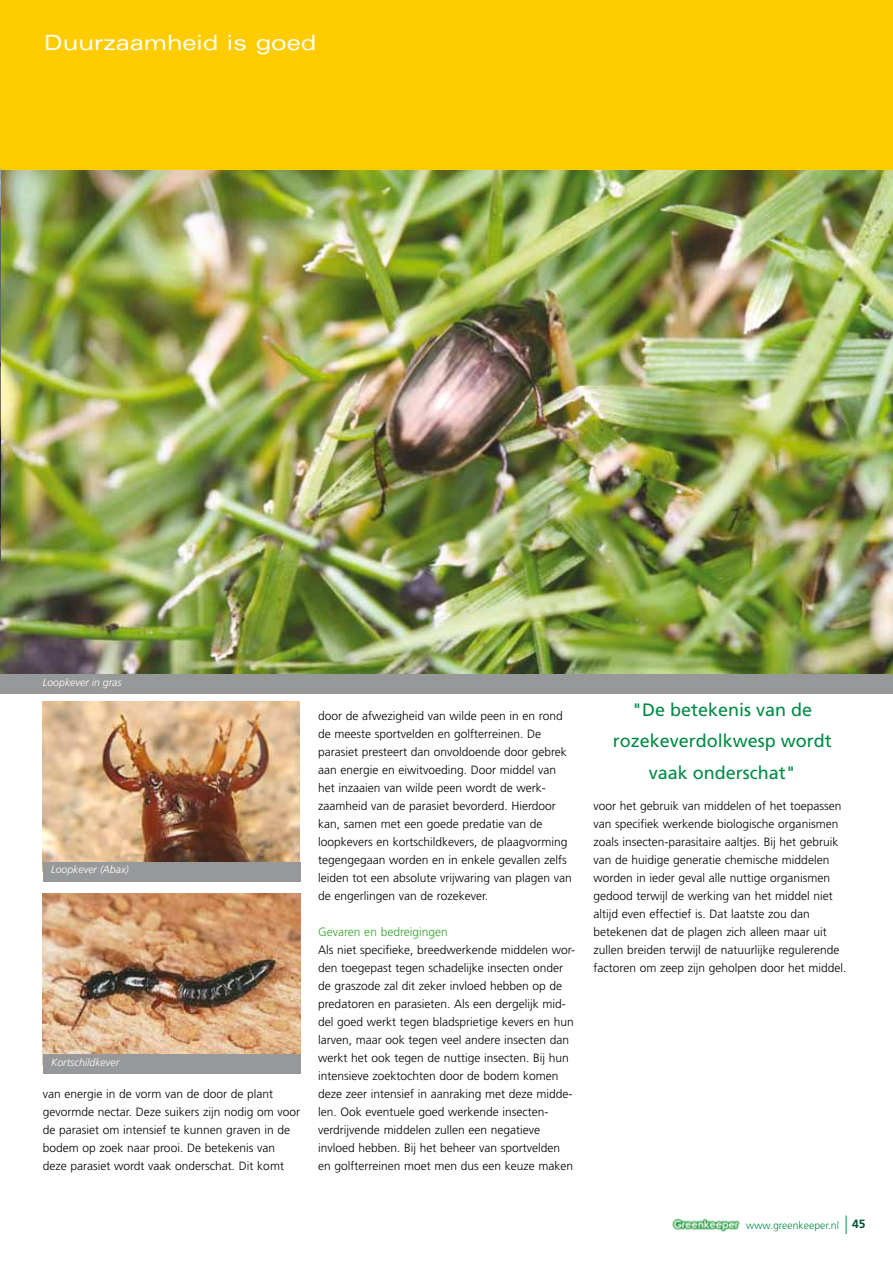
<style>
.page{position:relative;width:893px;height:1263px;background:#fff}
.page>*{position:absolute;margin:0;border:0;box-sizing:border-box;transform-origin:0 0}
.t1{font:expanded 21px "Univers";color:#fff}
.t2{font:18px/31.5px "Frutiger";color:#008b45;text-align:center}
.t3{font:300 12px/18px "Frutiger";color:#000}
.t4{font:300 12px "Frutiger";color:#35a32c}
.t5{font:italic 300 10.5px "Frutiger";color:#fff}
.t6{font:300 10.5px "Frutiger";color:#008b45}
.s1{font-weight:700;font-size:12px;color:#00523c}
</style>
<div class="page">
<svg style="left:846px;top:1215px;width:1px;height:19px"></svg>
<img style="left:672px;top:1218px;width:68px;height:14px">
<img style="left:43px;top:893px;width:258px;height:161px">
<img style="left:43px;top:702px;width:257px;height:160px">
<img style="left:0;top:170px;width:893px;height:504px">
<div style="left:0;top:674px;width:893px;height:19px;background:#97989a"></div>
<div style="left:43px;top:862px;width:258px;height:19px;background:#97989a"></div>
<div style="left:43px;top:1054px;width:258px;height:20px;background:#97989a"></div>
<div style="left:0;top:0;width:893px;height:170px;background:#fecc00"></div>
<img style="left:0;top:170px;width:1px;height:394px">
<h1 class="t1" style="left:44px;top:30px;width:273px">Duurzaamheid is goed</h1>
<p class="t5" style="left:43px;top:676px;width:80px">Loopkever in gras</p>
<p class="t5" style="left:51px;top:864px;width:79px">Loopkever (Abax)</p>
<p class="t5" style="left:51px;top:1056px;width:70px">Kortschildkever</p>
<p class="t3" style="left:43px;top:1085px;width:259px">van energie in de vorm van de door de plant gevormde nectar. Deze suikers zijn nodig om voor de parasiet om intensief te kunnen graven in de bodem op zoek naar prooi. De betekenis van deze parasiet wordt vaak onderschat. Dit komt</p>
<p class="t3" style="left:318px;top:707px;width:255px">door de afwezigheid van wilde peen in en rond de meeste sportvelden en golfterreinen. De parasiet presteert dan onvoldoende door gebrek aan energie en eiwitvoeding. Door middel van het inzaaien van wilde peen wordt de werk&shy;zaamheid van de parasiet bevorderd. Hierdoor kan, samen met een goede predatie van de loopkevers en kortschildkevers, de plaagvorming tegengegaan worden en in enkele gevallen zelfs leiden tot een absolute vrijwaring van plagen van de engerlingen van de rozekever.</p>
<p class="t4" style="left:318px;top:925px;width:131px">Gevaren en bedreigingen</p>
<p class="t3" style="left:318px;top:941px;width:258px">Als niet specifieke, breedwerkende middelen wor&shy;den toegepast tegen schadelijke insecten onder de graszode zal dit zeker invloed hebben op de predatoren en parasieten. Als een dergelijk mid&shy;del goed werkt tegen bladsprietige kevers en hun larven, maar ook tegen veel andere insecten dan werkt het ook tegen de nuttige insecten. Bij hun intensieve zoektochten door de bodem komen deze zeer intensief in aanraking met deze midde&shy;len. Ook eventuele goed werkende insecten&shy;verdrijvende middelen zullen een negatieve invloed hebben. Bij het beheer van sportvelden en golfterreinen moet men dus een keuze maken</p>
<h2 class="t2" style="left:613px;top:693px;width:221px">"De betekenis van de rozekeverdolkwesp wordt vaak onderschat"</h2>
<p class="t3" style="left:594px;top:797px;width:254px">voor het gebruik van middelen of het toepassen van specifiek werkende biologische organismen zoals insecten-parasitaire aaltjes. Bij het gebruik van de huidige generatie chemische middelen worden in ieder geval alle nuttige organismen gedood terwijl de werking van het middel niet altijd even effectief is. Dat laatste zou dan betekenen dat de plagen zich alleen maar uit zullen breiden terwijl de natuurlijke regulerende factoren om zeep zijn geholpen door het middel.</p>
<p class="t6" style="left:746px;top:1219px;width:121px">www.greenkeeper.nl <span class="s1">45</span></p>
</div>
